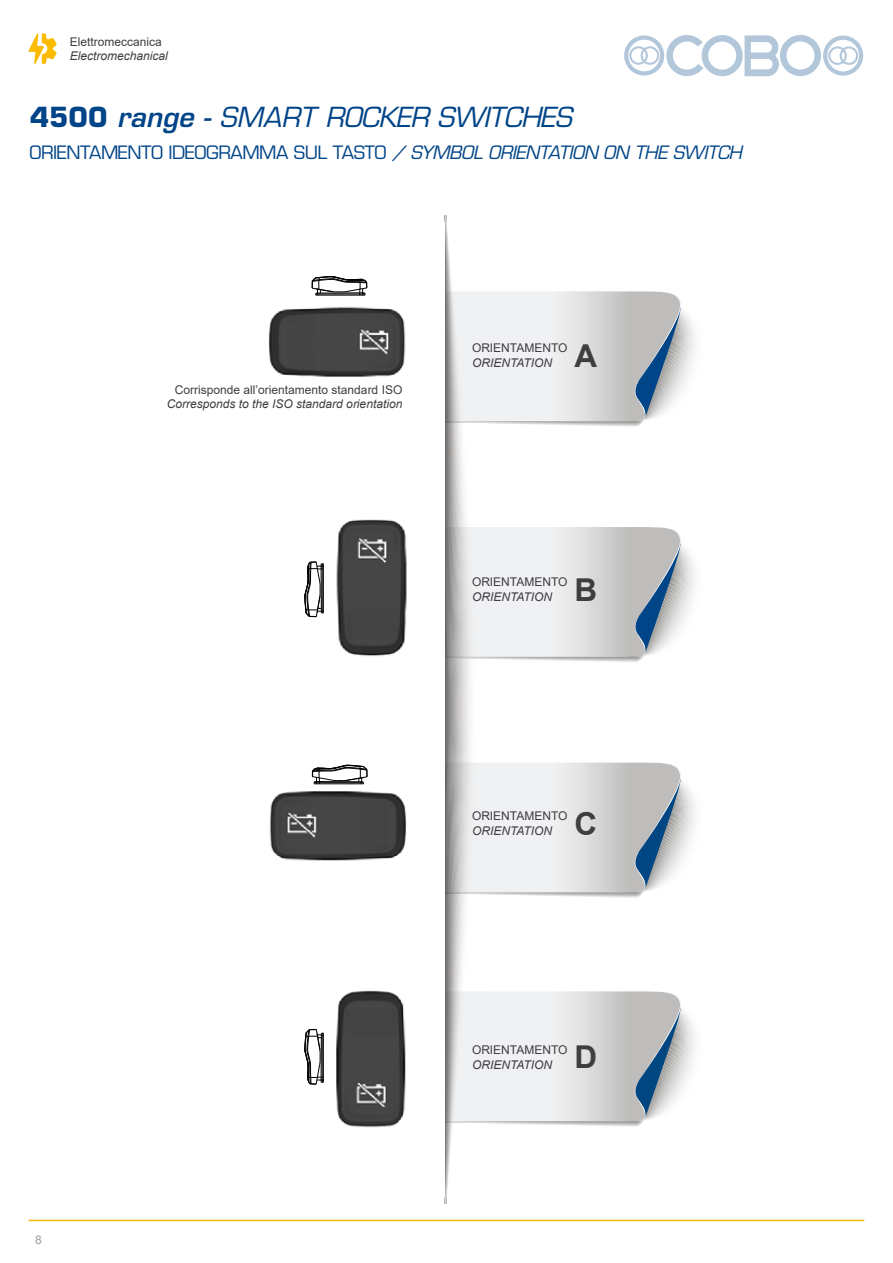
<style>
.page{position:relative;width:893px;height:1263px;background:#fff}
.page>*{position:absolute;margin:0;border:0;box-sizing:border-box;transform-origin:0 0}
.t1{font:700 31.5px "Arial";color:#3e3d40}
.t2{font:italic 27px "Eurostile LT Std";letter-spacing:-.025em;color:#004588}
.t3{font:18px "Eurostile LT Std";letter-spacing:-.025em;color:#004588}
.t4{font:12px "Arial";color:#3e3d40}
.t5{font:italic 12px "Arial";color:#3e3d40}
.t6{font:12px "Arial";color:#9c9e9f}
.s1{font-weight:700;font-style:normal}
.s2{font-weight:600}
.s3{font-style:italic}
</style>
<div class="page">
<hr style="left:29px;top:1220px;width:835px;height:1px;background:#fabb00">
<svg style="left:624px;top:35px;width:239px;height:41px"></svg>
<svg style="left:28px;top:33px;width:29px;height:31px"></svg>
<svg style="left:444px;top:215px;width:251px;height:988px"></svg>
<hr style="left:316px;top:295px;width:49px;height:1px;background:#000">
<svg style="left:312px;top:276px;width:55px;height:19px"></svg>
<hr style="left:317px;top:293px;width:47px;height:1px;background:#000">
<img style="left:323px;top:990px;width:83px;height:138px">
<img style="left:269px;top:784px;width:137px;height:77px">
<img style="left:269px;top:306px;width:137px;height:71px">
<img style="left:336px;top:519px;width:71px;height:137px">
<svg style="left:312px;top:765px;width:56px;height:19px"></svg>
<hr style="left:315px;top:781px;width:47px;height:1px;background:#000">
<hr style="left:323px;top:564px;width:1px;height:49px;background:#000">
<svg style="left:304px;top:561px;width:19px;height:57px"></svg>
<hr style="left:321px;top:565px;width:1px;height:47px;background:#000">
<hr style="left:323px;top:1033px;width:1px;height:49px;background:#000">
<svg style="left:304px;top:1028px;width:19px;height:57px"></svg>
<hr style="left:321px;top:1034px;width:1px;height:47px;background:#000">
<p class="t4" style="left:70px;top:33px;width:94px">Elettromeccanica</p>
<p class="t5" style="left:70px;top:48px;width:100px">Electromechanical</p>
<h2 class="t2" style="left:30px;top:100px;width:543px"><span class="s1">4500</span> <span class="s2">range -</span> SMART ROCKER SWITCHES</h2>
<h3 class="t3" style="left:29px;top:141px;width:714px">ORIENTAMENTO IDEOGRAMMA SUL TASTO <span class="s3">/ SYMBOL ORIENTATION ON THE SWITCH</span></h3>
<p class="t6" style="left:35px;top:1231px;width:8px">8</p>
<p class="t4" style="left:175px;top:381px;width:229px">Corrisponde all’orientamento standard ISO</p>
<p class="t5" style="left:167px;top:396px;width:237px">Corresponds to the ISO standard orientation</p>
<p class="t4" style="left:472px;top:340px;width:97px">ORIENTAMENTO</p>
<p class="t5" style="left:472px;top:355px;width:82px">ORIENTATION</p>
<h1 class="t1" style="left:575px;top:333px;width:24px">A</h1>
<p class="t4" style="left:472px;top:574px;width:97px">ORIENTAMENTO</p>
<p class="t5" style="left:472px;top:589px;width:82px">ORIENTATION</p>
<h1 class="t1" style="left:575px;top:567px;width:24px">B</h1>
<p class="t4" style="left:472px;top:808px;width:97px">ORIENTAMENTO</p>
<p class="t5" style="left:472px;top:823px;width:82px">ORIENTATION</p>
<h1 class="t1" style="left:575px;top:801px;width:24px">C</h1>
<p class="t4" style="left:472px;top:1041px;width:97px">ORIENTAMENTO</p>
<p class="t5" style="left:472px;top:1056px;width:82px">ORIENTATION</p>
<h1 class="t1" style="left:575px;top:1035px;width:24px">D</h1>
</div>
